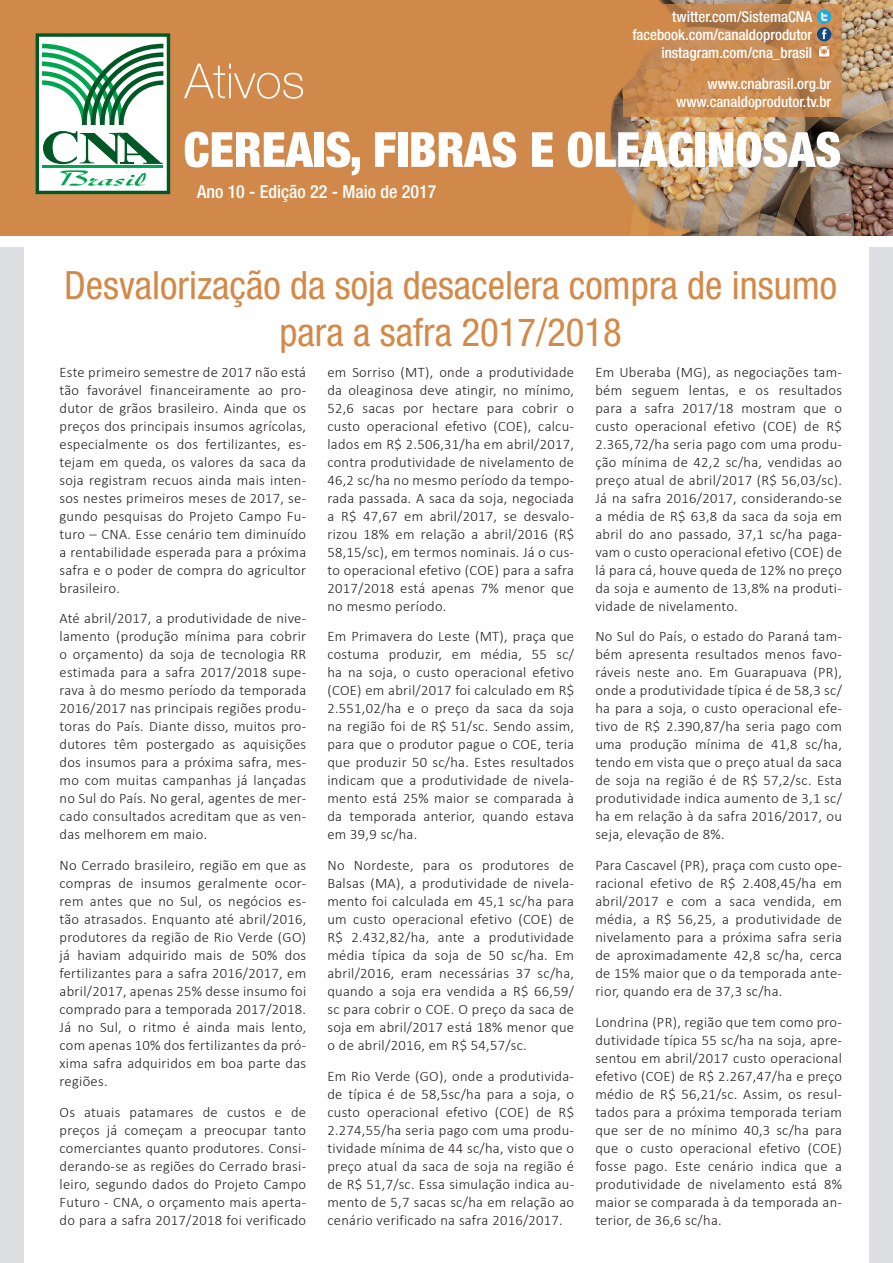
<style>
.page{position:relative;width:893px;height:1263px;background:#fff}
.page>*{position:absolute;margin:0;border:0;box-sizing:border-box;transform-origin:0 0}
.t1{font:condensed 39px/46.8px "Helvetica Neue LT Std";color:#d38948;text-align:center}
.t2{font:500 condensed 18px "Helvetica Neue LT Std";color:#fff}
.t3{font:500 condensed 15px/18px "Helvetica Neue LT Std";color:#fff;text-align:right}
.t4{font:300 14.55px/18px "Calibri";letter-spacing:.02em;color:#231f20;text-align:justify}
</style>
<div class="page">
<div style="left:0;top:89px;width:893px;height:1174px;background:#dedfe2"></div>
<div style="left:24px;top:171px;width:845px;height:1092px;background:#fff"></div>
<div style="left:0;top:0;width:861px;height:246px;background:#d0894a"></div>
<img style="left:861px;top:15px;width:32px;height:221px">
<img style="left:658px;top:0;width:203px;height:34px">
<img style="left:610px;top:87px;width:42px;height:108px">
<img style="left:842px;top:61px;width:19px;height:13px">
<img style="left:686px;top:117px;width:86px;height:119px">
<img style="left:861px;top:100px;width:32px;height:33px">
<img style="left:772px;top:120px;width:89px;height:116px">
<img style="left:861px;top:63px;width:32px;height:30px">
<img style="left:819px;top:74px;width:42px;height:46px">
<img style="left:745px;top:117px;width:74px;height:82px">
<img style="left:736px;top:199px;width:28px;height:37px">
<img style="left:861px;top:25px;width:32px;height:27px">
<img style="left:842px;top:34px;width:19px;height:27px">
<img style="left:709px;top:117px;width:60px;height:72px">
<img style="left:709px;top:189px;width:19px;height:47px">
<img style="left:861px;top:0;width:32px;height:15px">
<img style="left:839px;top:0;width:22px;height:22px">
<img style="left:689px;top:117px;width:37px;height:28px">
<img style="left:672px;top:145px;width:37px;height:91px">
<img style="left:768px;top:0;width:42px;height:4px">
<img style="left:652px;top:117px;width:34px;height:15px">
<img style="left:629px;top:168px;width:43px;height:68px">
<svg style="left:36px;top:33px;width:134px;height:161px"></svg>
<svg style="left:184px;top:64px;width:119px;height:35px"></svg>
<div style="left:0;top:236px;width:893px;height:10px;background:#fff"></div>
<svg style="left:185px;top:132px;width:128px;height:36px"></svg>
<div style="left:315px;top:132px;width:9px;height:35px;background:#fff"></div>
<svg style="left:326px;top:132px;width:34px;height:43px"></svg>
<svg style="left:375px;top:132px;width:21px;height:35px"></svg>
<div style="left:398px;top:132px;width:9px;height:35px;background:#fff"></div>
<svg style="left:411px;top:132px;width:105px;height:36px"></svg>
<svg style="left:532px;top:132px;width:21px;height:35px"></svg>
<svg style="left:568px;top:132px;width:125px;height:36px"></svg>
<div style="left:696px;top:132px;width:9px;height:35px;background:#fff"></div>
<img style="left:709px;top:132px;width:131px;height:36px">
<img style="left:623px;top:4px;width:99px;height:113px">
<img style="left:666px;top:41px;width:176px;height:76px">
<img style="left:750px;top:4px;width:92px;height:75px">
<img style="left:704px;top:61px;width:46px;height:56px">
<svg style="left:750px;top:79px;width:7px;height:7px"></svg>
<img style="left:722px;top:4px;width:80px;height:38px">
<div style="left:817px;top:10px;width:14px;height:14px;background:#1cabe2;border-radius:50%"></div>
<div style="left:817px;top:27px;width:14px;height:14px;background:#104984;border-radius:50%"></div>
<svg style="left:822px;top:29px;width:4px;height:10px"></svg>
<svg style="left:821px;top:12px;width:7px;height:9px"></svg>
<svg style="left:817px;top:44px;width:14px;height:14px"></svg>
<svg style="left:819px;top:46px;width:10px;height:11px"></svg>
<p class="t2" style="left:197px;top:181px;width:241px">Ano 10 - Edição 22 - Maio de 2017</p>
<p class="t3" style="left:632px;top:8px;width:181px">twitter.com/SistemaCNA facebook.com/canaldoprodutor instagram.com/cna_brasil</p>
<p class="t3" style="left:676px;top:75px;width:157px">www.cnabrasil.org.br www.canaldoprodutor.tv.br</p>
<h1 class="t1" style="left:64px;top:261px;width:774px">Desvalorização da soja desacelera compra de insumo para a safra 2017/2018</h1>
<p class="t4" style="left:60px;top:362px;width:248px">Este primeiro semestre de 2017 não está tão favorável financeiramente ao pro&shy;dutor de grãos brasileiro. Ainda que os preços dos principais insumos agrícolas, especialmente os dos fertilizantes, es&shy;tejam em queda, os valores da saca da soja registram recuos ainda mais inten&shy;sos nestes primeiros meses de 2017, se&shy;gundo pesquisas do Projeto Campo Fu&shy;turo – CNA. Esse cenário tem diminuído a rentabilidade esperada para a próxima safra e o poder de compra do agricultor brasileiro.</p>
<p class="t4" style="left:60px;top:609px;width:248px">Até abril/2017, a produtividade de nive&shy;lamento (produção mínima para cobrir o orçamento) da soja de tecnologia RR estimada para a safra 2017/2018 supe&shy;rava à do mesmo período da temporada 2016/2017 nas principais regiões produ&shy;toras do País. Diante disso, muitos pro&shy;dutores têm postergado as aquisições dos insumos para a próxima safra, mes&shy;mo com muitas campanhas já lançadas no Sul do País. No geral, agentes de mer&shy;cado consultados acreditam que as ven&shy;das melhorem em maio.</p>
<p class="t4" style="left:60px;top:856px;width:248px">No Cerrado brasileiro, região em que as compras de insumos geralmente ocor&shy;rem antes que no Sul, os negócios es&shy;tão atrasados. Enquanto até abril/2016, produtores da região de Rio Verde (GO) já haviam adquirido mais de 50% dos fertilizantes para a safra 2016/2017, em abril/2017, apenas 25% desse insumo foi comprado para a temporada 2017/2018.<br>Já no Sul, o ritmo é ainda mais lento, com apenas 10% dos fertilizantes da pró&shy;xima safra adquiridos em boa parte das regiões.</p>
<p class="t4" style="left:60px;top:1102px;width:248px">Os atuais patamares de custos e de preços já começam a preocupar tanto comerciantes quanto produtores. Consi&shy;derando-se as regiões do Cerrado brasi&shy;leiro, segundo dados do Projeto Campo Futuro - CNA, o orçamento mais aperta&shy;do para a safra 2017/2018 foi verificado</p>
<p class="t4" style="left:327px;top:362px;width:248px">em Sorriso (MT), onde a produtividade da oleaginosa deve atingir, no mínimo, 52,6 sacas por hectare para cobrir o custo operacional efetivo (COE), calcu&shy;lados em R$ 2.506,31/ha em abril/2017, contra produtividade de nivelamento de 46,2 sc/ha no mesmo período da tempo&shy;rada passada. A saca da soja, negociada a R$ 47,67 em abril/2017, se desvalo&shy;rizou 18% em relação a abril/2016 (R$ 58,15/sc), em termos nominais. Já o cus&shy;to operacional efetivo (COE) para a safra 2017/2018 está apenas 7% menor que no mesmo período.</p>
<p class="t4" style="left:327px;top:627px;width:248px">Em Primavera do Leste (MT), praça que costuma produzir, em média, 55 sc/ ha na soja, o custo operacional efetivo (COE) em abril/2017 foi calculado em R$ 2.551,02/ha e o preço da saca da soja na região foi de R$ 51/sc. Sendo assim, para que o produtor pague o COE, teria que produzir 50 sc/ha. Estes resultados indicam que a produtividade de nivela&shy;mento está 25% maior se comparada à da temporada anterior, quando estava em 39,9 sc/ha.</p>
<p class="t4" style="left:327px;top:855px;width:248px">No Nordeste, para os produtores de Balsas (MA), a produtividade de nivela&shy;mento foi calculada em 45,1 sc/ha para um custo operacional efetivo (COE) de R$ 2.432,82/ha, ante a produtividade média típica da soja de 50 sc/ha. Em abril/2016, eram necessárias 37 sc/ha, quando a soja era vendida a R$ 66,59/ sc para cobrir o COE. O preço da saca de soja em abril/2017 está 18% menor que o de abril/2016, em R$ 54,57/sc.</p>
<p class="t4" style="left:327px;top:1066px;width:248px">Em Rio Verde (GO), onde a produtivida&shy;de típica é de 58,5sc/ha para a soja, o custo operacional efetivo (COE) de R$ 2.274,55/ha seria pago com uma produ&shy;tividade mínima de 44 sc/ha, visto que o preço atual da saca de soja na região é de R$ 51,7/sc. Essa simulação indica au&shy;mento de 5,7 sacas sc/ha em relação ao cenário verificado na safra 2016/2017.</p>
<p class="t4" style="left:595px;top:362px;width:248px">Em Uberaba (MG), as negociações tam&shy;bém seguem lentas, e os resultados para a safra 2017/18 mostram que o custo operacional efetivo (COE) de R$ 2.365,72/ha seria pago com uma produ&shy;ção mínima de 42,2 sc/ha, vendidas ao preço atual de abril/2017 (R$ 56,03/sc).<br>Já na safra 2016/2017, considerando-se a média de R$ 63,8 da saca da soja em abril do ano passado, 37,1 sc/ha paga&shy;vam o custo operacional efetivo (COE) de lá para cá, houve queda de 12% no preço da soja e aumento de 13,8% na produti&shy;vidade de nivelamento.</p>
<p class="t4" style="left:595px;top:627px;width:248px">No Sul do País, o estado do Paraná tam&shy;bém apresenta resultados menos favo&shy;ráveis neste ano. Em Guarapuava (PR), onde a produtividade típica é de 58,3 sc/ ha para a soja, o custo operacional efe&shy;tivo de R$ 2.390,87/ha seria pago com uma produção mínima de 41,8 sc/ha, tendo em vista que o preço atual da saca de soja na região é de R$ 57,2/sc. Esta produtividade indica aumento de 3,1 sc/ ha em relação à da safra 2016/2017, ou seja, elevação de 8%.</p>
<p class="t4" style="left:595px;top:855px;width:248px">Para Cascavel (PR), praça com custo ope&shy;racional efetivo de R$ 2.408,45/ha em abril/2017 e com a saca vendida, em média, a R$ 56,25, a produtividade de nivelamento para a próxima safra seria de aproximadamente 42,8 sc/ha, cerca de 15% maior que o da temporada ante&shy;rior, quando era de 37,3 sc/ha.</p>
<p class="t4" style="left:595px;top:1012px;width:248px">Londrina (PR), região que tem como pro&shy;dutividade típica 55 sc/ha na soja, apre&shy;sentou em abril/2017 custo operacional efetivo (COE) de R$ 2.267,47/ha e preço médio de R$ 56,21/sc. Assim, os resul&shy;tados para a próxima temporada teriam que ser de no mínimo 40,3 sc/ha para que o custo operacional efetivo (COE) fosse pago. Este cenário indica que a produtividade de nivelamento está 8% maior se comparada à da temporada an&shy;terior, de 36,6 sc/ha.</p>
</div>
